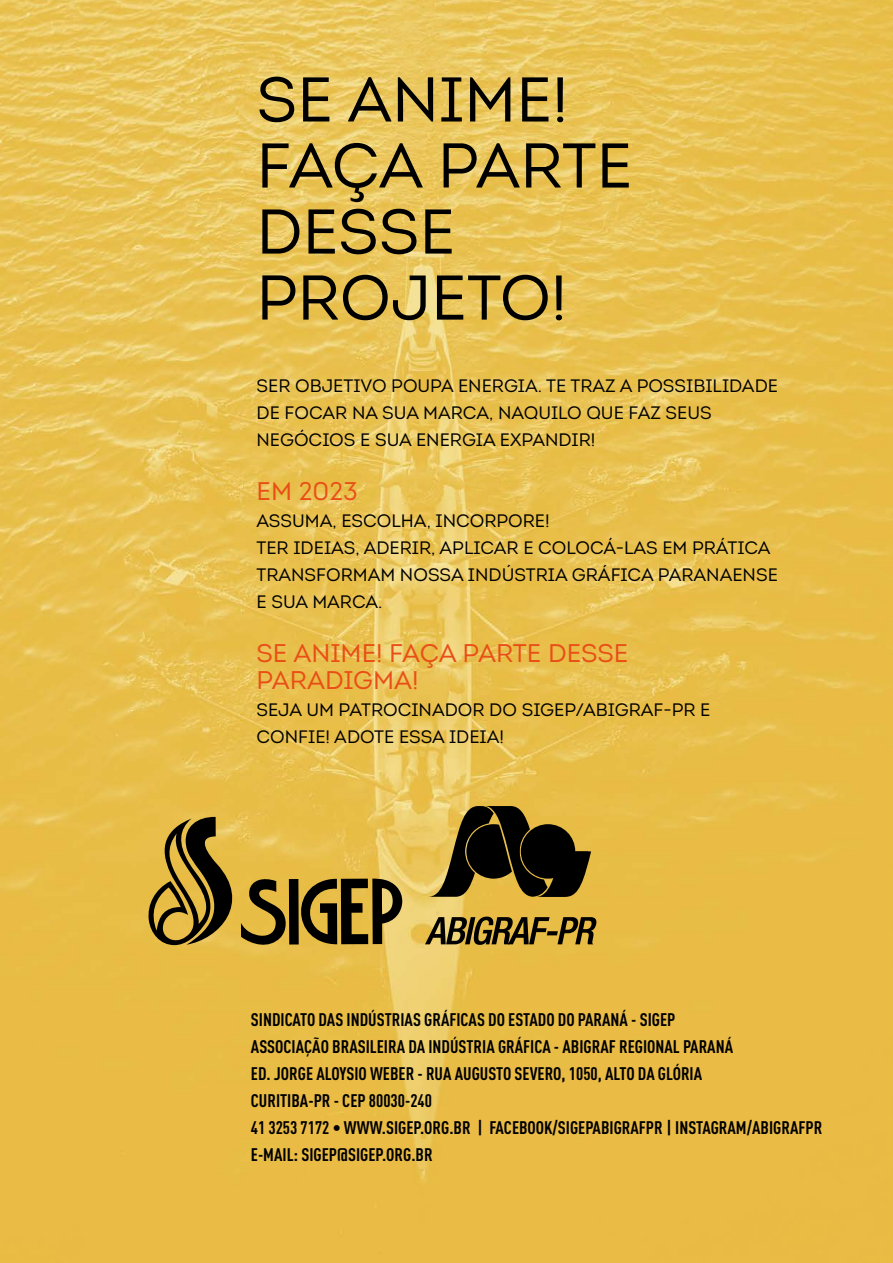
<style>
.page{position:relative;width:893px;height:1263px;background:#fff}
.page>*{position:absolute;margin:0;border:0;box-sizing:border-box;transform-origin:0 0}
.t1{font:63px/66px "Intro Book Alt";color:#000}
.t2{font:25.5px/27px "Intro Book Alt";color:#e94e17}
.t3{font:700 18px/27px "DIN Cond";color:#000}
.t4{font:18px/27px "Intro Book Alt";color:#000}
</style>
<div class="page">
<img style="left:0;top:0;width:893px;height:1263px">
<svg style="left:425px;top:916px;width:171px;height:29px"></svg>
<svg style="left:428px;top:806px;width:163px;height:91px"></svg>
<svg style="left:147px;top:817px;width:255px;height:132px"></svg>
<h1 class="t1" style="left:256px;top:67px;width:377px">SE ANIME!<br>FAÇA PARTE<br>DESSE<br>PROJETO!</h1>
<p class="t4" style="left:256px;top:372px;width:523px">SER OBJETIVO POUPA ENERGIA. TE TRAZ A POSSIBILIDADE<br>DE FOCAR NA SUA MARCA, NAQUILO QUE FAZ SEUS<br>NEGÓCIOS E SUA ENERGIA EXPANDIR!</p>
<h2 class="t2" style="left:256px;top:477px;width:103px">EM 2023</h2>
<p class="t4" style="left:256px;top:507px;width:523px">ASSUMA, ESCOLHA, INCORPORE!<br>TER IDEIAS, ADERIR, APLICAR E COLOCÁ-LAS EM PRÁTICA TRANSFORMAM NOSSA INDÚSTRIA GRÁFICA PARANAENSE E SUA MARCA.</p>
<h2 class="t2" style="left:256px;top:639px;width:373px">SE ANIME! FAÇA PARTE DESSE<br>PARADIGMA!</h2>
<p class="t4" style="left:256px;top:696px;width:455px">SEJA UM PATROCINADOR DO SIGEP/ABIGRAF-PR E<br>CONFIE! ADOTE ESSA IDEIA!</p>
<p class="t3" style="left:251px;top:1006px;width:573px">SINDICATO DAS INDÚSTRIAS GRÁFICAS DO ESTADO DO PARANÁ - SIGEP<br>ASSOCIAÇÃO BRASILEIRA DA INDÚSTRIA GRÁFICA - ABIGRAF REGIONAL PARANÁ<br>ED. JORGE ALOYSIO WEBER - RUA AUGUSTO SEVERO, 1050, ALTO DA GLÓRIA<br>CURITIBA-PR - CEP 80030-240<br>41 3253 7172 • WWW.SIGEP.ORG.BR | FACEBOOK/SIGEPABIGRAFPR | INSTAGRAM/ABIGRAFPR E-MAIL: SIGEP@SIGEP.ORG.BR</p>
</div>
